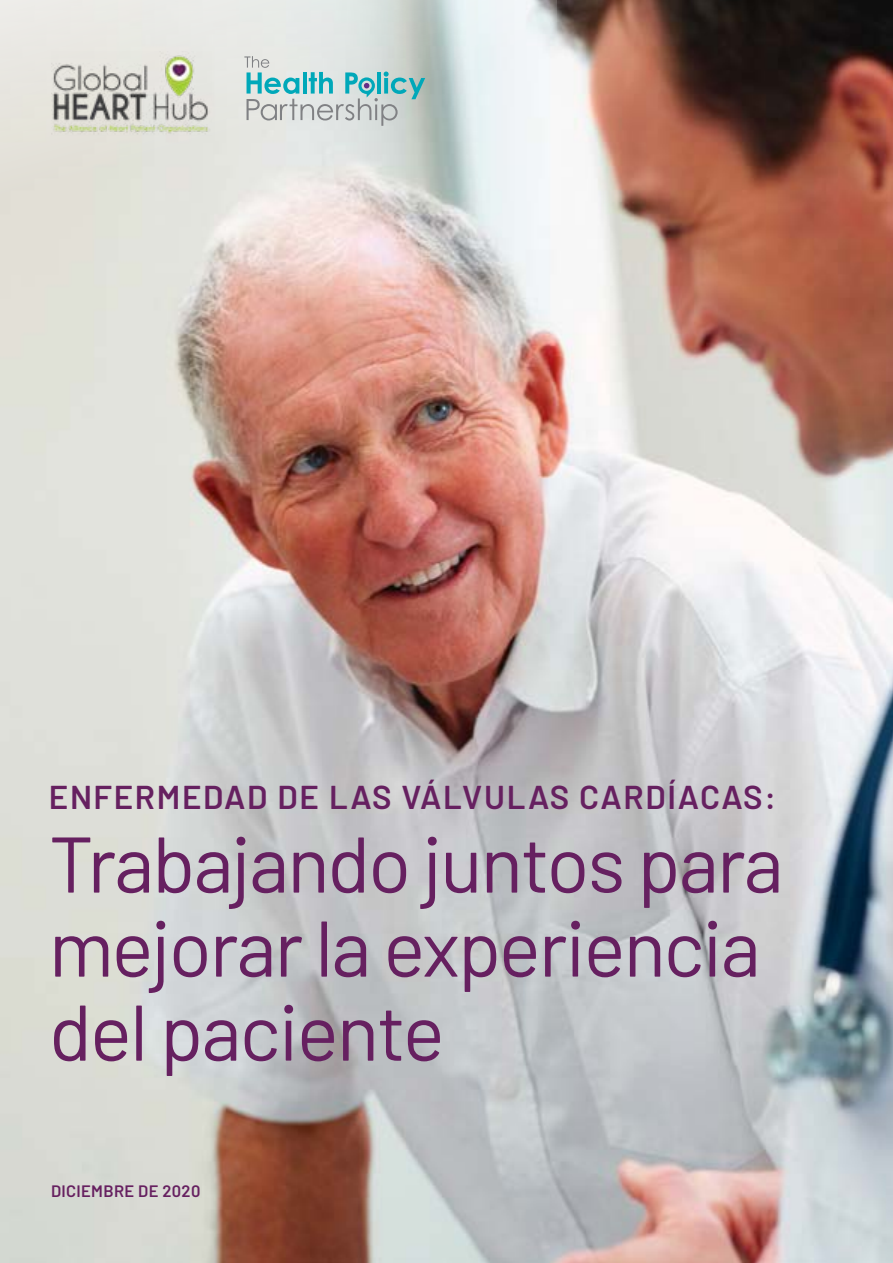
<style>
.page{position:relative;width:893px;height:1263px;background:#fff}
.page>*{position:absolute;margin:0;border:0;box-sizing:border-box;transform-origin:0 0}
.t1{font:78.75px/84px "Barlow";letter-spacing:-.025em;color:#662060}
.t2{font:600 33px "Barlow";letter-spacing:.05em;color:#662060}
.t3{font:600 16.5px "Barlow";letter-spacing:.02em;color:#662060}
</style>
<div class="page">
<img style="left:0;top:0;width:893px;height:1263px">
<svg style="left:0;top:0;width:557px;height:193px;background:#e0e4e1"></svg>
<svg style="left:244px;top:56px;width:181px;height:70px;background:#b8d1d0"></svg>
<img style="left:51px;top:51px;width:160px;height:85px">
<p class="t2" style="left:49px;top:772px;width:729px">ENFERMEDAD DE LAS VÁLVULAS CARDÍACAS:</p>
<p class="t1" style="left:49px;top:816px;width:736px">Trabajando juntos para mejorar la experiencia del paciente</p>
<p class="t3" style="left:51px;top:1179px;width:151px">DICIEMBRE DE 2020</p>
</div>
